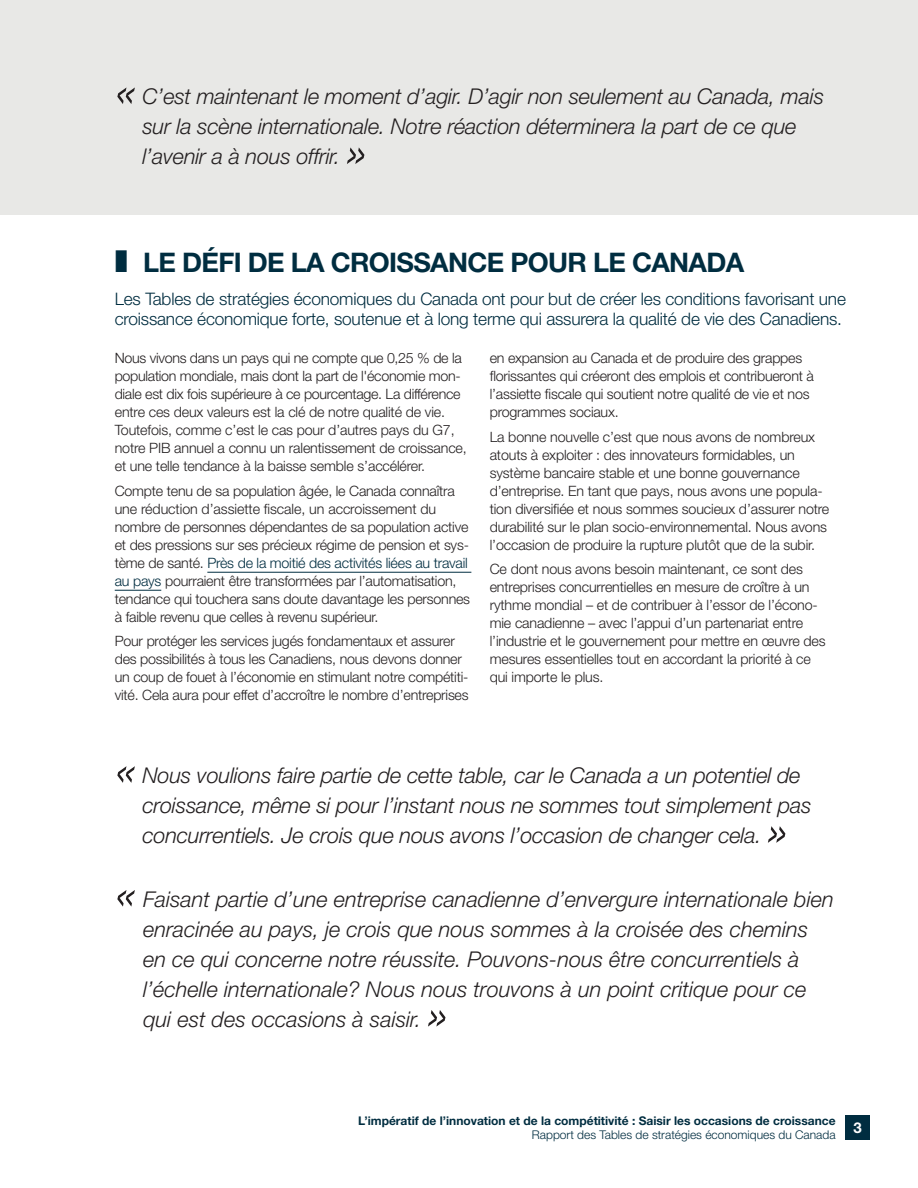
<style>
.page{position:relative;width:918px;height:1188px;background:#fff}
.page>*{position:absolute;margin:0;border:0;box-sizing:border-box;transform-origin:0 0}
.t1{font:italic 300 52.5px "Helvetica Neue LT Std";color:#231f20}
.t2{font:700 27px "Helvetica Neue LT Std";letter-spacing:-.025em;color:#002d40}
.t3{font:italic 300 21.75px/30px "Helvetica Neue LT Std";letter-spacing:-.01em;color:#231f20}
.t4{font:300 17.25px/19.5px "Helvetica Neue LT Std";letter-spacing:-.01em;color:#002d40}
.t5{font:700 15px "Helvetica Neue LT Std";color:#fff}
.t6{font:300 14.25px/18px "Helvetica Neue LT Std";letter-spacing:-.015em;color:#231f20}
.t7{font:700 12px "Helvetica Neue LT Std";color:#002d40}
.t8{font:300 12px "Helvetica Neue LT Std";color:#002d40}
.s1{color:#002d40}
</style>
<div class="page">
<div style="left:0;top:0;width:918px;height:215px;background:#e8e8e6"></div>
<hr style="left:207px;top:572px;width:264px;height:1px;background:#002d40">
<hr style="left:115px;top:590px;width:46px;height:1px;background:#002d40">
<div style="left:845px;top:1116px;width:25px;height:24px;background:#002d40"></div>
<h1 class="t1" style="left:115px;top:60px;width:24px">«</h1>
<h3 class="t3" style="left:142px;top:81px;width:683px">C’est maintenant le moment d’agir. D’agir non seulement au Canada, mais sur la scène internationale. Notre réaction déterminera la part de ce que l’avenir a à nous offrir.</h3>
<h1 class="t1" style="left:346px;top:120px;width:24px">»</h1>
<h2 class="t2" style="left:115px;top:246px;width:631px">❚ LE DÉFI DE LA CROISSANCE POUR LE CANADA</h2>
<p class="t4" style="left:115px;top:289px;width:733px">Les Tables de stratégies économiques du Canada ont pour but de créer les conditions favorisant une croissance économique forte, soutenue et à long terme qui assurera la qualité de vie des Canadiens.</p>
<p class="t6" style="left:115px;top:349px;width:354px">Nous vivons dans un pays qui ne compte que 0,25 % de la population mondiale, mais dont la part de l'économie mon&shy;diale est dix fois supérieure à ce pourcentage. La différence entre ces deux valeurs est la clé de notre qualité de vie.<br>Toutefois, comme c’est le cas pour d’autres pays du G7, notre PIB annuel a connu un ralentissement de croissance, et une telle tendance à la baisse semble s’accélérer.</p>
<p class="t6" style="left:115px;top:481px;width:357px">Compte tenu de sa population âgée, le Canada connaîtra une réduction d’assiette fiscale, un accroissement du nombre de personnes dépendantes de sa population active et des pressions sur ses précieux régime de pension et sys&shy;tème de santé. <span class="s1">Près de la moitié des activités liées au travail au pays</span> pourraient être transformées par l’automatisation, tendance qui touchera sans doute davantage les personnes à faible revenu que celles à revenu supérieur.</p>
<p class="t6" style="left:115px;top:632px;width:355px">Pour protéger les services jugés fondamentaux et assurer des possibilités à tous les Canadiens, nous devons donner un coup de fouet à l’économie en stimulant notre compétiti&shy;vité. Cela aura pour effet d’accroître le nombre d’entreprises</p>
<p class="t6" style="left:490px;top:349px;width:326px">en expansion au Canada et de produire des grappes florissantes qui créeront des emplois et contribueront à l’assiette fiscale qui soutient notre qualité de vie et nos programmes sociaux.</p>
<p class="t6" style="left:490px;top:427px;width:341px">La bonne nouvelle c’est que nous avons de nombreux atouts à exploiter : des innovateurs formidables, un système bancaire stable et une bonne gouvernance d’entreprise. En tant que pays, nous avons une popula&shy;tion diversifiée et nous sommes soucieux d’assurer notre durabilité sur le plan socio-environnemental. Nous avons l’occasion de produire la rupture plutôt que de la subir.</p>
<p class="t6" style="left:490px;top:560px;width:337px">Ce dont nous avons besoin maintenant, ce sont des entreprises concurrentielles en mesure de croître à un rythme mondial – et de contribuer à l’essor de l’écono&shy;mie canadienne – avec l’appui d’un partenariat entre l’industrie et le gouvernement pour mettre en œuvre des mesures essentielles tout en accordant la priorité à ce qui importe le plus.</p>
<h1 class="t1" style="left:115px;top:739px;width:24px">«</h1>
<h3 class="t3" style="left:142px;top:760px;width:671px">Nous voulions faire partie de cette table, car le Canada a un potentiel de croissance, même si pour l’instant nous ne sommes tout simplement pas concurrentiels. Je crois que nous avons l’occasion de changer cela.</h3>
<h1 class="t1" style="left:767px;top:799px;width:24px">»</h1>
<h1 class="t1" style="left:115px;top:863px;width:24px">«</h1>
<p class="t3" style="left:143px;top:884px;width:692px">Faisant partie d’une entreprise canadienne d’envergure internationale bien enracinée au pays, je crois que nous sommes à la croisée des chemins en ce qui concerne notre réussite. Pouvons-nous être concurrentiels à l’échelle internationale? Nous nous trouvons à un point critique pour ce qui est des occasions à saisir.</p>
<h1 class="t1" style="left:427px;top:983px;width:24px">»</h1>
<p class="t7" style="left:358px;top:1114px;width:479px">L’impératif de l’innovation et de la compétitivité : Saisir les occasions de croissance</p>
<p class="t8" style="left:532px;top:1127px;width:305px">Rapport des Tables de stratégies économiques du Canada</p>
<p class="t5" style="left:853px;top:1118px;width:10px">3</p>
</div>
